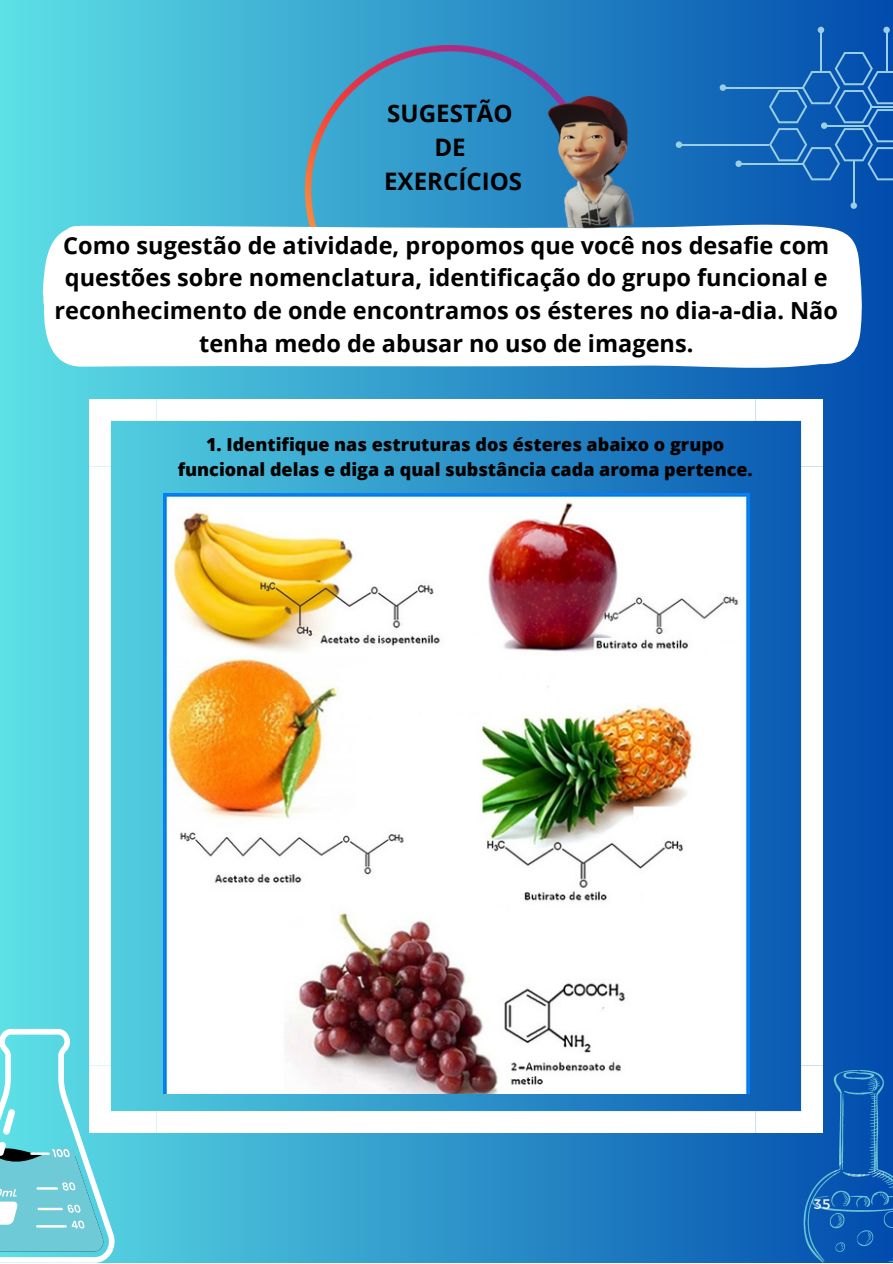
<style>
.page{position:relative;width:893px;height:1264px;background:#fff}
.page>*{position:absolute;margin:0;border:0;box-sizing:border-box;transform-origin:0 0}
.t1{font:700 24.15px "Open Sans";color:#000}
.t2{font:700 23.55px/32.5px "Open Sans";color:#000;text-align:center}
.t3{font:800 18px/24.8px "Open Sans";color:#000;text-align:center}
.t4{font:13.8px "Montserrat";color:#f5f5ef}
</style>
<div class="page">
<div style="left:0;top:0;width:892px;height:1262px;background:linear-gradient(to right,#5de0e6,#044eae)"></div>
<svg style="left:769px;top:52px;width:123px;height:128px;background:#1a65b7"></svg>
<hr style="left:824px;top:125px;width:45px;height:1px;background:#9acee2">
<svg style="left:820px;top:122px;width:7px;height:7px"></svg>
<hr style="left:885px;top:30px;width:2px;height:41px;background:#9acee2">
<svg style="left:883px;top:27px;width:6px;height:6px"></svg>
<hr style="left:853px;top:161px;width:1px;height:45px;background:#9acee2">
<div style="left:850px;top:202px;width:6px;height:7px;background:#9acee2;border-radius:50%"></div>
<hr style="left:722px;top:87px;width:82px;height:1px;background:#9acee2">
<div style="left:719px;top:84px;width:7px;height:7px;background:#9acee2;border-radius:50%"></div>
<hr style="left:678px;top:144px;width:91px;height:1px;background:#9acee2">
<div style="left:675px;top:141px;width:7px;height:7px;background:#9acee2;border-radius:50%"></div>
<hr style="left:738px;top:163px;width:66px;height:1px;background:#9acee2">
<div style="left:735px;top:160px;width:6px;height:7px;background:#9acee2;border-radius:50%"></div>
<hr style="left:820px;top:30px;width:1px;height:41px;background:#9acee2">
<div style="left:817px;top:27px;width:7px;height:6px;background:#9acee2;border-radius:50%"></div>
<svg style="left:0;top:1028px;width:116px;height:234px;background:#77d5df"></svg>
<img style="left:803px;top:1070px;width:89px;height:192px">
<img style="left:306px;top:45px;width:289px;height:177px">
<svg style="left:43px;top:222px;width:820px;height:149px"></svg>
<img style="left:89px;top:399px;width:733px;height:733px">
<img style="left:522px;top:78px;width:144px;height:154px">
<img style="left:163px;top:493px;width:586px;height:600px">
<p class="t1" style="left:387px;top:96px;width:127px">SUGESTÃO</p>
<p class="t1" style="left:434px;top:130px;width:33px">DE</p>
<p class="t1" style="left:384px;top:164px;width:139px">EXERCÍCIOS</p>
<p class="t2" style="left:55px;top:228px;width:784px">Como sugestão de atividade, propomos que você nos desafie com questões sobre nomenclatura, identificação do grupo funcional e reconhecimento de onde encontramos os ésteres no dia-a-dia. Não tenha medo de abusar no uso de imagens.</p>
<p class="t3" style="left:178px;top:432px;width:576px">1. Identifique nas estruturas dos ésteres abaixo o grupo funcional delas e diga a qual substância cada aroma pertence.</p>
<p class="t4" style="left:814px;top:1194px;width:18px">35</p>
</div>
